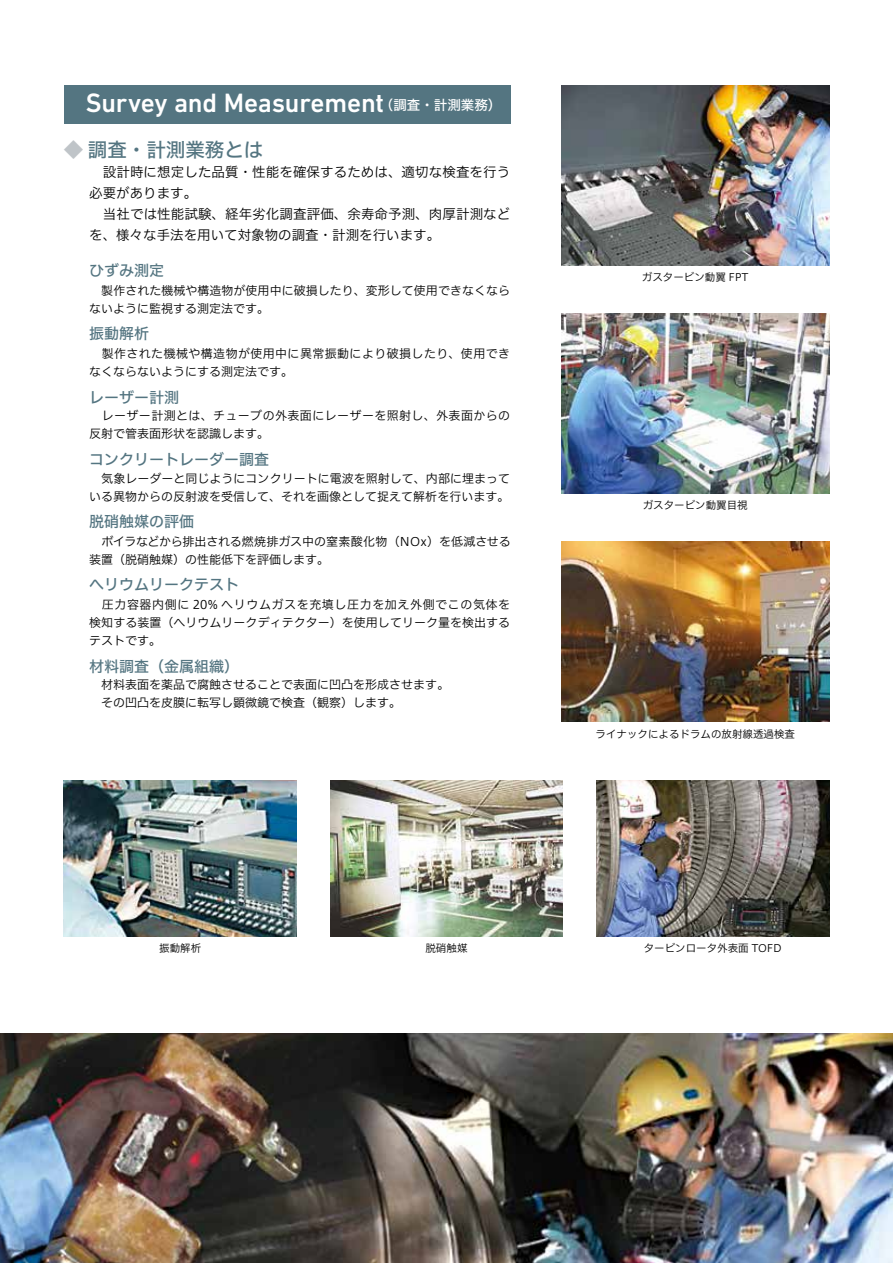
<style>
.page{position:relative;width:893px;height:1263px;background:#fff}
.page>*{position:absolute;margin:0;border:0;box-sizing:border-box;transform-origin:0 0}
.t1{font:500 27px "DIN Next LT Pro";letter-spacing:-.01em;color:#fff}
.t2{font:19.5px "Hiragino UD Sans F Std W5";color:#547581}
.t3{font:15px "Hiragino UD Sans F Std W5";color:#547581}
.t4{font:13.5px/21px "Hiragino UD Sans F Std W3";letter-spacing:.005em;color:#000}
.t5{font:12px/18px "Hiragino UD Sans F Std W3";color:#000}
.t6{font:12px/18px "Hiragino UD Sans F Std W3";letter-spacing:.035em;color:#000}
.t7{font:10.5px "Hiragino UD Sans F Std W3";color:#000}
.s1{font-family:"Hiragino UD Sans F Std W5";font-weight:400;font-size:13.5px}
.s2{color:#bfc4c8}
</style>
<div class="page">
<div style="left:64px;top:85px;width:446px;height:38px;background:#547581"></div>
<img style="left:561px;top:85px;width:268px;height:180px">
<img style="left:561px;top:313px;width:268px;height:181px">
<img style="left:561px;top:542px;width:268px;height:180px">
<img style="left:596px;top:780px;width:233px;height:157px">
<img style="left:330px;top:780px;width:233px;height:157px">
<img style="left:64px;top:780px;width:233px;height:157px">
<img style="left:0;top:1033px;width:893px;height:230px">
<h1 class="t1" style="left:86px;top:87px;width:417px">Survey and Measurement<span class="s1">（調査・計測業務）</span></h1>
<h2 class="t2" style="left:64px;top:134px;width:201px"><span class="s2">◆</span> 調査・計測業務とは</h2>
<p class="t4" style="left:89px;top:160px;width:423px">　設計時に想定した品質・性能を確保するためは、適切な検査を行う必要があります。<br>　当社では性能試験、経年劣化調査評価、余寿命予測、肉厚計測などを、様々な手法を用いて対象物の調査・計測を行います。</p>
<p class="t3" style="left:89px;top:259px;width:76px">ひずみ測定</p>
<p class="t5" style="left:89px;top:281px;width:422px">　製作された機械や構造物が使用中に破損したり、変形して使用できなくならないように監視する測定法です。</p>
<p class="t3" style="left:89px;top:322px;width:61px">振動解析</p>
<p class="t6" style="left:89px;top:343px;width:422px">　製作された機械や構造物が使用中に異常振動により破損したり、使用できなくならないようにする測定法です。</p>
<p class="t3" style="left:89px;top:386px;width:91px">レーザー計測</p>
<p class="t6" style="left:89px;top:406px;width:422px;text-indent:12px">レーザー計測とは、チューブの外表面にレーザーを照射し、外表面からの反射で管表面形状を認識します。</p>
<p class="t3" style="left:89px;top:448px;width:181px">コンクリートレーダー調査</p>
<p class="t5" style="left:89px;top:469px;width:422px;text-align:right">気象レーダーと同じようにコンクリートに電波を照射して、内部に埋まっている異物からの反射波を受信して、それを画像として捉えて解析を行います。</p>
<p class="t3" style="left:89px;top:510px;width:106px">脱硝触媒の評価</p>
<p class="t5" style="left:89px;top:532px;width:423px">　ボイラなどから排出される燃焼排ガス中の窒素酸化物（NOx）を低減させる装置（脱硝触媒）の性能低下を評価します。</p>
<p class="t3" style="left:89px;top:573px;width:151px">ヘリウムリークテスト</p>
<p class="t5" style="left:89px;top:594px;width:422px;text-align:justify;text-indent:13px">圧力容器内側に 20% ヘリウムガスを充填し圧力を加え外側でこの気体を検知する装置（ヘリウムリークディテクター）を使用してリーク量を検出するテストです。</p>
<p class="t3" style="left:89px;top:655px;width:151px">材料調査（金属組織）</p>
<p class="t5" style="left:89px;top:675px;width:361px">　材料表面を薬品で腐蝕させることで表面に凹凸を形成させます。　その凹凸を皮膜に転写し顕微鏡で検査（観察）します。</p>
<p class="t7" style="left:642px;top:269px;width:108px">ガスタービン動翼 FPT</p>
<p class="t7" style="left:643px;top:497px;width:106px">ガスタービン動翼目視</p>
<p class="t7" style="left:595px;top:726px;width:201px">ライナックによるドラムの放射線透過検査</p>
<p class="t7" style="left:159px;top:940px;width:44px">振動解析</p>
<p class="t7" style="left:425px;top:940px;width:43px">脱硝触媒</p>
<p class="t7" style="left:644px;top:940px;width:140px">タービンロータ外表面 TOFD</p>
</div>
